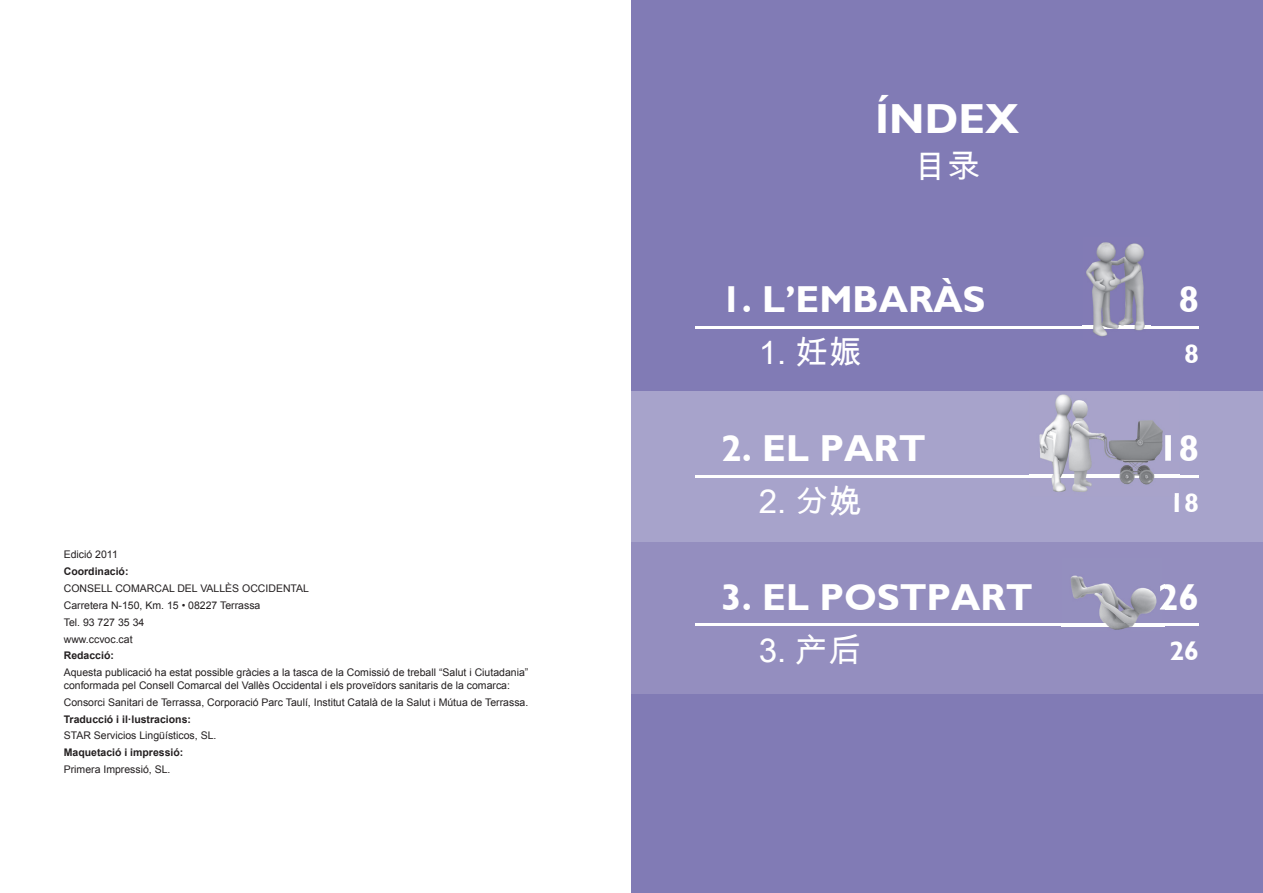
<style>
.page{position:relative;width:1263px;height:893px;background:#fff}
.page>*{position:absolute;margin:0;border:0;box-sizing:border-box;transform-origin:0 0}
.t1{font:700 42px "Gill Sans";color:#fff}
.t2{font:700 37.5px "Gill Sans";color:#fff}
.t3{font:33px "Arial Unicode MS";color:#fff}
.t4{font:700 27px "Gill Sans";color:#fff}
.t5{font:10.5px/16.8px "Arial";color:#231f20}
.t6{font:700 10.5px "Arial";color:#231f20}
</style>
<div class="page">
<div style="left:631px;top:0;width:632px;height:893px;background:#817bb5"></div>
<div style="left:631px;top:391px;width:632px;height:151px;background:#a7a3cb"></div>
<div style="left:631px;top:542px;width:632px;height:151px;background:#948ebf"></div>
<hr style="left:695px;top:326px;width:504px;height:3px;background:#fff">
<hr style="left:695px;top:475px;width:504px;height:2px;background:#fff">
<hr style="left:695px;top:623px;width:504px;height:3px;background:#fff">
<img style="left:1082px;top:242px;width:68px;height:95px">
<img style="left:1082px;top:326px;width:68px;height:3px">
<img style="left:1029px;top:394px;width:150px;height:103px">
<img style="left:1165px;top:435px;width:14px;height:26px">
<svg style="left:1175px;top:493px;width:4px;height:4px"></svg>
<img style="left:1061px;top:575px;width:103px;height:55px">
<img style="left:1160px;top:584px;width:4px;height:26px">
<img style="left:1061px;top:623px;width:103px;height:3px">
<p class="t5" style="left:64px;top:546px;width:56px">Edició 2011</p>
<p class="t6" style="left:64px;top:564px;width:66px">Coordinació:</p>
<p class="t5" style="left:64px;top:580px;width:247px">CONSELL COMARCAL DEL VALLÈS OCCIDENTAL<br>Carretera N-150, Km. 15 • 08227 Terrassa<br>Tel. 93 727 35 34<br>www.ccvoc.cat</p>
<p class="t6" style="left:64px;top:649px;width:52px">Redacció:</p>
<p class="t5" style="left:64px;top:666px;width:466px;line-height:12.6px">Aquesta publicació ha estat possible gràcies a la tasca de la Comissió de treball “Salut i Ciutadania” conformada pel Consell Comarcal del Vallès Occidental i els proveïdors sanitaris de la comarca:</p>
<p class="t5" style="left:64px;top:694px;width:466px">Consorci Sanitari de Terrassa, Corporació Parc Taulí, Institut Català de la Salut i Mútua de Terrassa.</p>
<p class="t6" style="left:64px;top:712px;width:129px">Traducció i il·lustracions:</p>
<p class="t5" style="left:64px;top:727px;width:154px">STAR Servicios Lingüísticos, SL.</p>
<p class="t6" style="left:64px;top:746px;width:121px">Maquetació i impressió:</p>
<p class="t5" style="left:64px;top:761px;width:108px">Primera Impressió, SL.</p>
<h1 class="t1" style="left:875px;top:94px;width:145px">ÍNDEX</h1>
<h3 class="t3" style="left:914px;top:142px;width:67px">目录</h3>
<h2 class="t2" style="left:721px;top:277px;width:266px">1. L’EMBARÀS</h2>
<h3 class="t3" style="left:759px;top:328px;width:104px">1. 妊娠</h3>
<h2 class="t2" style="left:721px;top:426px;width:206px">2. EL PART</h2>
<h3 class="t3" style="left:759px;top:477px;width:104px">2. 分娩</h3>
<h2 class="t2" style="left:721px;top:575px;width:313px">3. EL POSTPART</h2>
<h3 class="t3" style="left:759px;top:626px;width:104px">3. 产后</h3>
<h2 class="t2" style="left:1178px;top:277px;width:22px">8</h2>
<h3 class="t4" style="left:1184px;top:338px;width:16px">8</h3>
<h2 class="t2" style="left:1158px;top:426px;width:43px">18</h2>
<h3 class="t4" style="left:1169px;top:486px;width:31px">18</h3>
<h2 class="t2" style="left:1158px;top:575px;width:43px">26</h2>
<h3 class="t4" style="left:1169px;top:635px;width:31px">26</h3>
</div>
